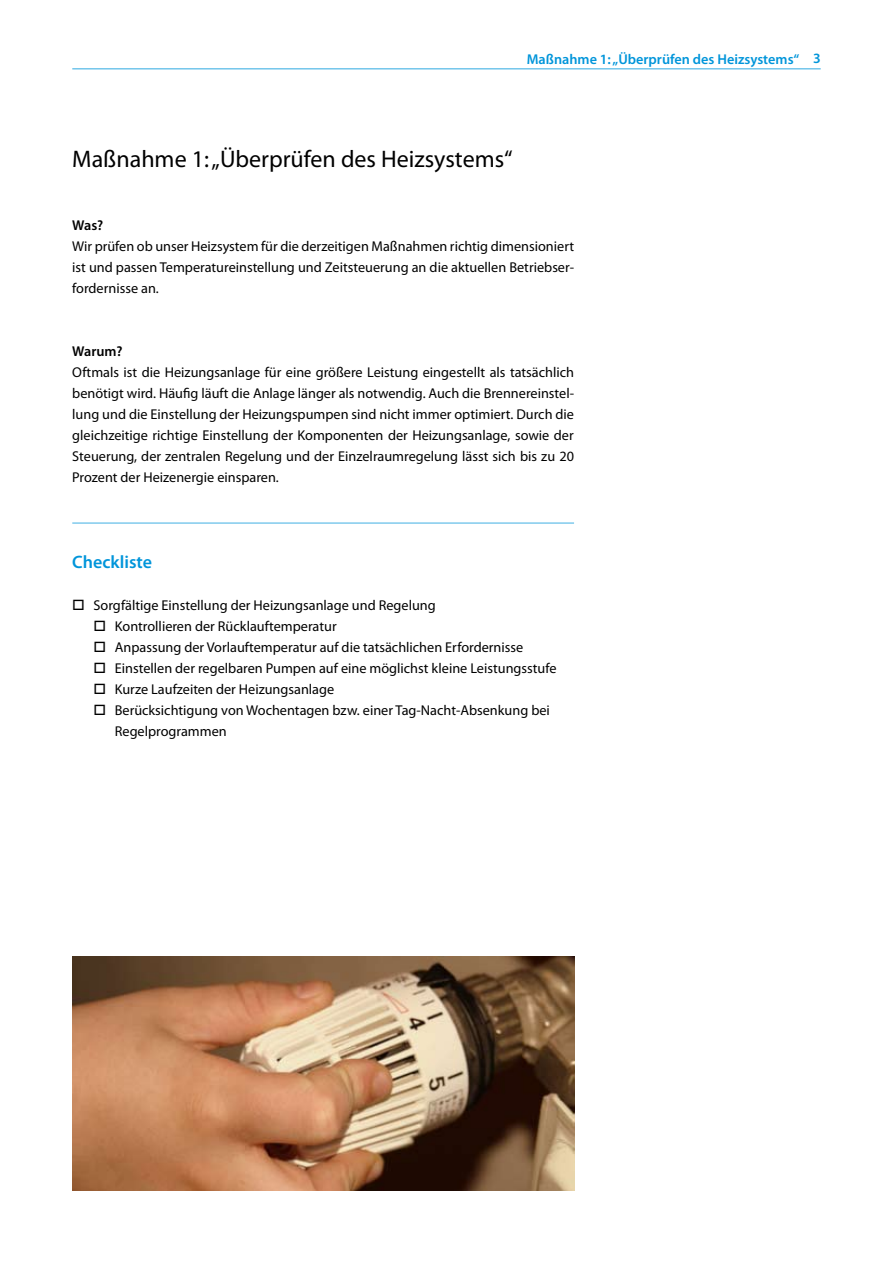
<style>
.page{position:relative;width:893px;height:1263px;background:#fff}
.page>*{position:absolute;margin:0;border:0;box-sizing:border-box;transform-origin:0 0}
.t1{font:24px "Myriad Pro";color:#000}
.t2{font:600 18px "Myriad Pro";color:#0095da}
.t3{font:14.25px/21px "Myriad Pro";color:#000;text-align:justify}
.t4{font:600 14.25px "Myriad Pro";color:#0095da}
.t5{font:600 14.25px "Myriad Pro";color:#000}
</style>
<div class="page">
<hr style="left:72px;top:68px;width:749px;height:2px;background:#73c5eb">
<hr style="left:72px;top:522px;width:502px;height:2px;background:#80caed">
<img style="left:72px;top:957px;width:502px;height:234px">
<p class="t4" style="left:527px;top:50px;width:274px">Maßnahme 1: „Überprüfen des Heizsystems“</p>
<p class="t4" style="left:813px;top:50px;width:9px">3</p>
<h1 class="t1" style="left:72px;top:144px;width:442px">Maßnahme 1: „Überprüfen des Heizsystems“</h1>
<p class="t5" style="left:72px;top:216px;width:33px">Was?</p>
<p class="t3" style="left:72px;top:235px;width:503px">Wir prüfen ob unser Heizsystem für die derzeitigen Maßnahmen richtig dimensioniert ist und passen Temperatureinstellung und Zeitsteuerung an die aktuellen Betriebser&shy;fordernisse an.</p>
<p class="t5" style="left:72px;top:342px;width:52px">Warum?</p>
<p class="t3" style="left:72px;top:361px;width:503px">Oftmals ist die Heizungsanlage für eine größere Leistung eingestellt als tatsächlich benötigt wird. Häufig läuft die Anlage länger als notwendig. Auch die Brennereinstel&shy;lung und die Einstellung der Heizungspumpen sind nicht immer optimiert. Durch die gleichzeitige richtige Einstellung der Komponenten der Heizungsanlage, sowie der Steuerung, der zentralen Regelung und der Einzelraumregelung lässt sich bis zu 20<br>Prozent der Heizenergie einsparen.</p>
<p class="t2" style="left:72px;top:550px;width:81px">Checkliste</p>
<p class="t3" style="left:72px;top:594px;width:365px">□ Sorgfältige Einstellung der Heizungsanlage und Regelung</p>
<p class="t3" style="left:94px;top:615px;width:245px">□ Kontrollieren der Rücklauftemperatur</p>
<p class="t3" style="left:94px;top:636px;width:431px">□ Anpassung der Vorlauftemperatur auf die tatsächlichen Erfordernisse</p>
<p class="t3" style="left:94px;top:657px;width:464px">□ Einstellen der regelbaren Pumpen auf eine möglichst kleine Leistungsstufe</p>
<p class="t3" style="left:94px;top:678px;width:242px">□ Kurze Laufzeiten der Heizungsanlage</p>
<p class="t3" style="left:115px;top:699px;width:437px;text-indent:-21px">□ Berücksichtigung von Wochentagen bzw. einer Tag-Nacht-Absenkung bei<br>Regelprogrammen</p>
</div>
